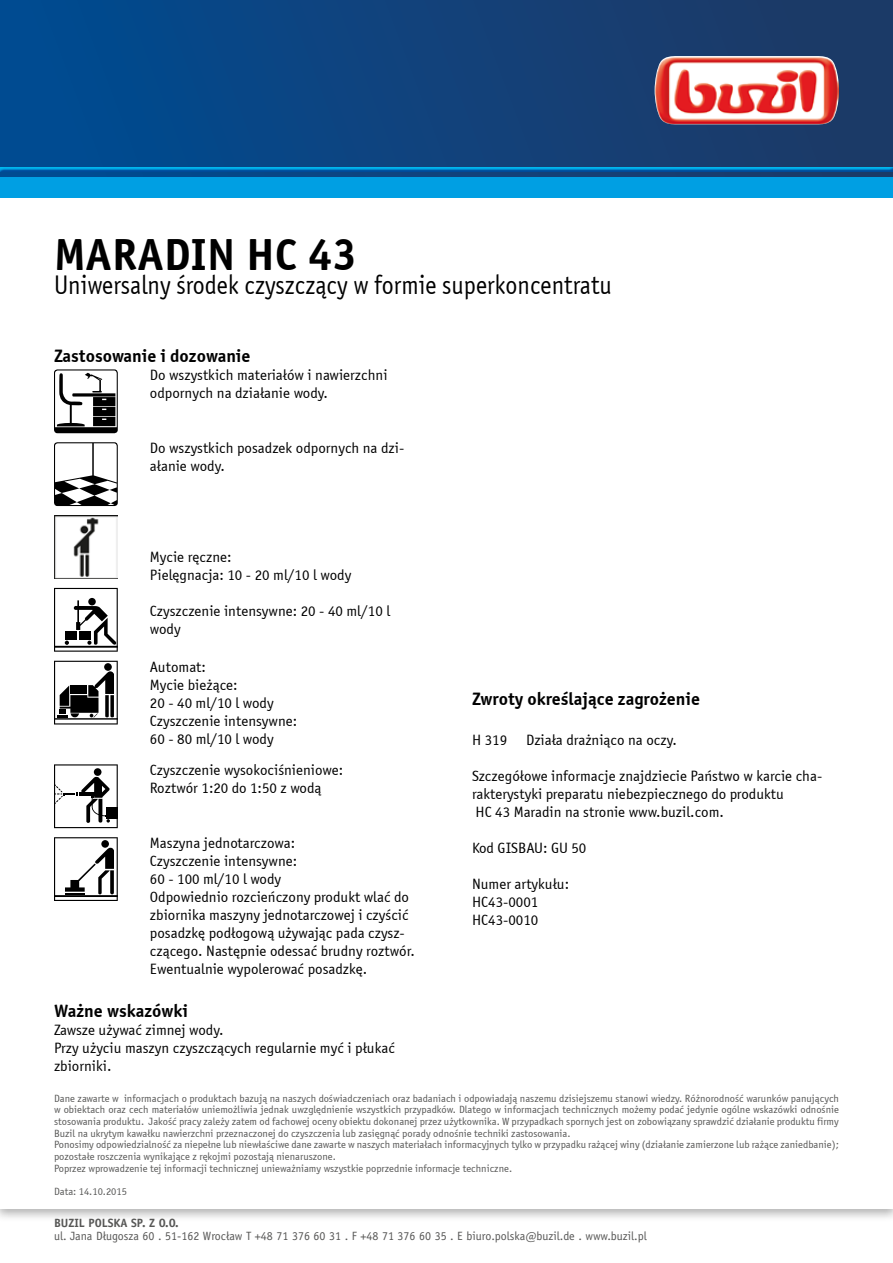
<style>
.page{position:relative;width:893px;height:1263px;background:#fff}
.page>*{position:absolute;margin:0;border:0;box-sizing:border-box;transform-origin:0 0}
.t1{font:700 45px "Officina Sans E";color:#000}
.t2{font:27px "Officina Sans E";color:#000;scale:.89 1}
.t3{font:700 18px "Officina Sans E";color:#000}
.t4{font:15px/18px "Officina Sans E";color:#000}
.t5{font:12px "Officina Sans Std";color:#575756}
.t6{font:700 12px "Officina Sans Std";color:#575756}
.t7{font:10.5px/11.7px "Officina Sans E";color:#575756}
</style>
<div class="page">
<div style="left:0;top:177px;width:893px;height:21px;background:#009fe3"></div>
<div style="left:0;top:0;width:893px;height:177px;background:linear-gradient(to right,#004b93,#213964)"></div>
<img style="left:655px;top:56px;width:184px;height:68px">
<img style="left:54px;top:515px;width:64px;height:64px">
<svg style="left:54px;top:442px;width:64px;height:64px"></svg>
<svg style="left:54px;top:369px;width:64px;height:64px"></svg>
<svg style="left:54px;top:661px;width:64px;height:63px"></svg>
<svg style="left:54px;top:764px;width:64px;height:64px"></svg>
<svg style="left:54px;top:588px;width:64px;height:64px"></svg>
<svg style="left:54px;top:837px;width:64px;height:64px"></svg>
<div style="left:0;top:166px;width:893px;height:8px;background:#004b91;opacity:.75"></div>
<h1 class="t1" style="left:54px;top:227px;width:305px">MARADIN HC 43</h1>
<h2 class="t2" style="left:54px;top:269px;width:628px">Uniwersalny środek czyszczący w formie superkoncentratu</h2>
<h3 class="t3" style="left:54px;top:344px;width:198px">Zastosowanie i dozowanie</h3>
<h3 class="t4" style="left:150px;top:366px;width:239px">Do wszystkich materiałów i nawierzchni odpornych na działanie wody.</h3>
<h3 class="t4" style="left:150px;top:439px;width:256px">Do wszystkich posadzek odpornych na dzi&shy;ałanie wody.</h3>
<h3 class="t4" style="left:150px;top:548px;width:203px">Mycie ręczne:<br>Pielęgnacja: 10 - 20 ml/10 l wody</h3>
<h3 class="t4" style="left:150px;top:602px;width:242px">Czyszczenie intensywne: 20 - 40 ml/10 l wody</h3>
<h3 class="t4" style="left:150px;top:658px;width:149px">Automat:<br>Mycie bieżące:<br>20 - 40 ml/10 l wody<br>Czyszczenie intensywne:<br>60 - 80 ml/10 l wody</h3>
<h3 class="t4" style="left:150px;top:761px;width:195px">Czyszczenie wysokociśnieniowe:<br>Roztwór 1:20 do 1:50 z wodą</h3>
<p class="t4" style="left:150px;top:834px;width:267px">Maszyna jednotarczowa:<br>Czyszczenie intensywne:<br>60 - 100 ml/10 l wody<br>Odpowiednio rozcieńczony produkt wlać do zbiornika maszyny jednotarczowej i czyścić posadzkę podłogową używając pada czysz&shy;czącego. Następnie odessać brudny roztwór.<br>Ewentualnie wypolerować posadzkę.</p>
<h3 class="t3" style="left:54px;top:1000px;width:136px">Ważne wskazówki</h3>
<h3 class="t4" style="left:54px;top:1021px;width:342px">Zawsze używać zimnej wody.<br>Przy użyciu maszyn czyszczących regularnie myć i płukać zbiorniki.</h3>
<h3 class="t3" style="left:472px;top:688px;width:230px">Zwroty określające zagrożenie</h3>
<h3 class="t4" style="left:472px;top:731px;width:37px">H 319</h3>
<h3 class="t4" style="left:526px;top:731px;width:152px">Działa drażniąco na oczy.</h3>
<h3 class="t4" style="left:472px;top:767px;width:352px">Szczegółowe informacje znajdziecie Państwo w karcie cha&shy;rakterystyki preparatu niebezpiecznego do produktu<br>HC 43 Maradin na stronie www.buzil.com.</h3>
<h3 class="t4" style="left:472px;top:839px;width:116px">Kod GISBAU: GU 50</h3>
<h3 class="t4" style="left:472px;top:875px;width:99px">Numer artykułu:<br>HC43-0001<br>HC43-0010</h3>
<p class="t7" style="left:54px;top:1092px;width:786px">Dane zawarte w informacjach o produktach bazują na naszych doświadczeniach oraz badaniach i odpowiadają naszemu dzisiejszemu stanowi wiedzy. Różnorodność warunków panujących w obiektach oraz cech materiałów uniemożliwia jednak uwzględnienie wszystkich przypadków. Dlatego w informacjach technicznych możemy podać jedynie ogólne wskazówki odnośnie stosowania produktu. Jakość pracy zależy zatem od fachowej oceny obiektu dokonanej przez użytkownika. W przypadkach spornych jest on zobowiązany sprawdzić działanie produktu firmy Buzil na ukrytym kawałku nawierzchni przeznaczonej do czyszczenia lub zasięgnąć porady odnośnie techniki zastosowania.<br>Ponosimy odpowiedzialność za niepełne lub niewłaściwe dane zawarte w naszych materiałach informacyjnych tylko w przypadku rażącej winy (działanie zamierzone lub rażące zaniedbanie); pozostałe roszczenia wynikające z rękojmi pozostają nienaruszone.<br>Poprzez wprowadzenie tej informacji technicznej unieważniamy wszystkie poprzednie informacje techniczne.</p>
<p class="t7" style="left:54px;top:1186px;width:75px">Data: 14.10.2015</p>
<p class="t6" style="left:54px;top:1215px;width:126px">BUZIL POLSKA SP. Z O.O.</p>
<p class="t5" style="left:54px;top:1229px;width:594px">ul. Jana Długosza 60 . 51-162 Wrocław T +48 71 376 60 31 . F +48 71 376 60 35 . E biuro.polska@buzil.de . www.buzil.pl</p>
</div>
